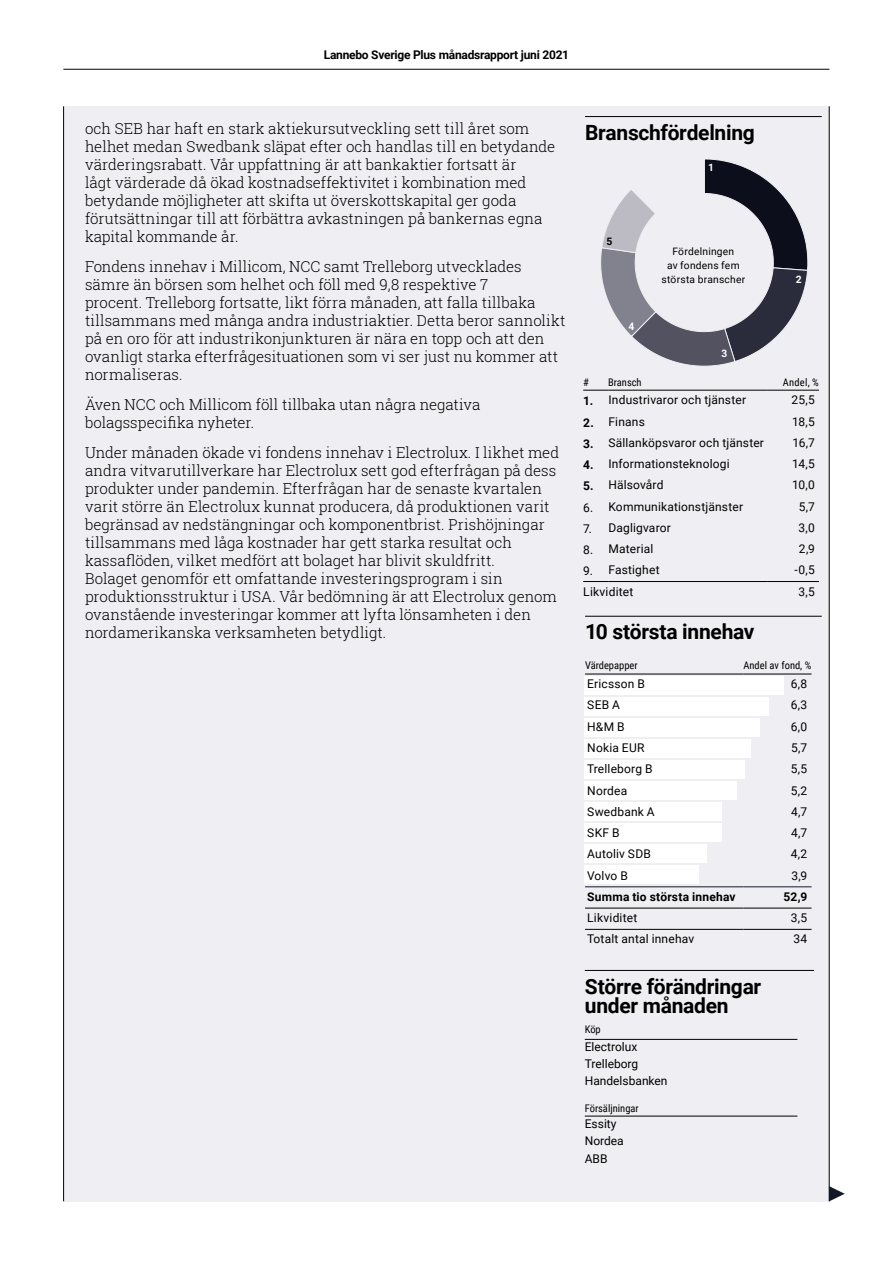
<style>
.page{position:relative;width:893px;height:1263px;background:#fff}
.page>*{position:absolute;margin:0;border:0;box-sizing:border-box;transform-origin:0 0}
.t1{font:700 21px/19.5px "Roboto";letter-spacing:-.015em;color:#000}
.t2{font:300 15px/18px "Roboto Slab";color:#000}
.t3{font:12px/21.3px "Roboto";letter-spacing:.015em;color:#000}
.t4{font:700 12px/21.3px "Roboto";letter-spacing:-.02em;color:#000;text-align:justify}
.t5{font:700 12px "Roboto";letter-spacing:.02em;color:#000}
.t6{font:10.5px "Roboto Condensed";color:#000}
.t7{font:10.2px/14.1px "Roboto";letter-spacing:.025em;color:#000;text-align:center}
.t8{font:700 10.2px "Roboto";color:#fff}
.t9{font:700 10.2px "Roboto";color:#000}
</style>
<div class="page">
<div style="left:64px;top:106px;width:765px;height:1095px;background:#efeef2"></div>
<svg style="left:830px;top:1186px;width:15px;height:15px"></svg>
<div style="left:584px;top:676px;width:199px;height:19px;background:#fff"></div>
<div style="left:584px;top:697px;width:185px;height:19px;background:#fff"></div>
<div style="left:584px;top:718px;width:176px;height:19px;background:#fff"></div>
<div style="left:584px;top:739px;width:167px;height:19px;background:#fff"></div>
<div style="left:584px;top:760px;width:161px;height:19px;background:#fff"></div>
<div style="left:584px;top:781px;width:153px;height:19px;background:#fff"></div>
<div style="left:584px;top:802px;width:138px;height:19px;background:#fff"></div>
<div style="left:584px;top:823px;width:138px;height:19px;background:#fff"></div>
<div style="left:584px;top:844px;width:123px;height:19px;background:#fff"></div>
<div style="left:584px;top:865px;width:114px;height:19px;background:#fff"></div>
<hr style="left:63px;top:106px;width:1px;height:1095px;background:#000">
<hr style="left:829px;top:106px;width:1px;height:1095px;background:#000">
<hr style="left:585px;top:116px;width:237px;height:1px;background:#000">
<hr style="left:585px;top:616px;width:237px;height:1px;background:#000">
<hr style="left:585px;top:886px;width:158px;height:1px;background:#131829">
<hr style="left:743px;top:886px;width:68px;height:1px;background:#131829">
<hr style="left:585px;top:674px;width:158px;height:1px;background:#000">
<hr style="left:743px;top:674px;width:68px;height:1px;background:#000">
<hr style="left:585px;top:908px;width:158px;height:1px;background:#000">
<hr style="left:743px;top:908px;width:68px;height:1px;background:#000">
<hr style="left:585px;top:929px;width:158px;height:1px;background:#000">
<hr style="left:743px;top:929px;width:68px;height:1px;background:#000">
<hr style="left:585px;top:970px;width:229px;height:1px;background:#000">
<hr style="left:585px;top:1039px;width:212px;height:1px;background:#000">
<hr style="left:585px;top:1116px;width:212px;height:1px;background:#000">
<svg style="left:583px;top:581px;width:25px;height:1px"></svg>
<hr style="left:608px;top:581px;width:160px;height:1px;background:#000">
<hr style="left:768px;top:581px;width:51px;height:1px;background:#000">
<hr style="left:608px;top:390px;width:160px;height:1px;background:#000">
<hr style="left:768px;top:390px;width:51px;height:1px;background:#000">
<svg style="left:583px;top:390px;width:25px;height:1px"></svg>
<hr style="left:63px;top:69px;width:766px;height:1px;background:#000">
<svg style="left:601px;top:159px;width:207px;height:207px"></svg>
<p class="t4" style="left:324px;top:43px;width:247px">Lannebo Sverige Plus månadsrapport juni 2021</p>
<p class="t2" style="left:85px;top:119px;width:472px">och SEB har haft en stark aktiekursutveckling sett till året som helhet medan Swedbank släpat efter och handlas till en betydande värderingsrabatt. Vår uppfattning är att bankaktier fortsatt är<br>lågt värderade då ökad kostnadseffektivitet i kombination med betydande möjligheter att skifta ut överskottskapital ger goda förutsättningar till att förbättra avkastningen på bankernas egna kapital kommande år.</p>
<p class="t2" style="left:85px;top:257px;width:482px">Fondens innehav i Millicom, NCC samt Trelleborg utvecklades sämre än börsen som helhet och föll med 9,8 respektive 7<br>procent. Trelleborg fortsatte, likt förra månaden, att falla tillbaka tillsammans med många andra industriaktier. Detta beror sannolikt på en oro för att industrikonjunkturen är nära en topp och att den ovanligt starka efterfrågesituationen som vi ser just nu kommer att normaliseras.</p>
<p class="t2" style="left:85px;top:395px;width:397px">Även NCC och Millicom föll tillbaka utan några negativa bolagsspecifika nyheter.</p>
<p class="t2" style="left:85px;top:443px;width:476px">Under månaden ökade vi fondens innehav i Electrolux. I likhet med andra vitvarutillverkare har Electrolux sett god efterfrågan på dess produkter under pandemin. Efterfrågan har de senaste kvartalen varit större än Electrolux kunnat producera, då produktionen varit begränsad av nedstängningar och komponentbrist. Prishöjningar tillsammans med låga kostnader har gett starka resultat och kassaflöden, vilket medfört att bolaget har blivit skuldfritt.<br>Bolaget genomför ett omfattande investeringsprogram i sin produktionsstruktur i USA. Vår bedömning är att Electrolux genom ovanstående investeringar kommer att lyfta lönsamheten i den nordamerikanska verksamheten betydligt.</p>
<h1 class="t1" style="left:585px;top:122px;width:171px">Branschfördelning</h1>
<p class="t9" style="left:607px;top:234px;width:7px">5</p>
<p class="t8" style="left:629px;top:319px;width:7px">4</p>
<p class="t8" style="left:708px;top:160px;width:7px">1</p>
<p class="t7" style="left:662px;top:244px;width:85px">Fördelningen<br>av fondens fem största branscher</p>
<p class="t8" style="left:796px;top:273px;width:7px">2</p>
<p class="t6" style="left:583px;top:374px;width:7px">#</p>
<p class="t6" style="left:608px;top:374px;width:35px">Bransch</p>
<p class="t6" style="left:783px;top:374px;width:38px">Andel, %</p>
<p class="t4" style="left:583px;top:390px;width:12px">1.<br>2.<br>3.<br>4.<br>5.</p>
<p class="t3" style="left:583px;top:496px;width:12px;text-align:justify">6.<br>7.<br>8.<br>9.</p>
<p class="t3" style="left:608px;top:389px;width:139px">Industrivaror och tjänster</p>
<p class="t3" style="left:792px;top:389px;width:25px">25,5</p>
<p class="t3" style="left:608px;top:410px;width:38px">Finans</p>
<p class="t3" style="left:792px;top:410px;width:24px">18,5</p>
<p class="t3" style="left:608px;top:431px;width:157px">Sällanköpsvaror och tjänster</p>
<p class="t3" style="left:792px;top:431px;width:24px">16,7</p>
<p class="t3" style="left:608px;top:453px;width:123px">Informationsteknologi</p>
<p class="t3" style="left:792px;top:453px;width:24px">14,5</p>
<p class="t3" style="left:608px;top:474px;width:57px">Hälsovård</p>
<p class="t3" style="left:792px;top:474px;width:24px">10,0</p>
<p class="t3" style="left:608px;top:495px;width:136px">Kommunikationstjänster</p>
<p class="t3" style="left:799px;top:495px;width:18px">5,7</p>
<p class="t3" style="left:608px;top:516px;width:64px">Dagligvaror</p>
<p class="t3" style="left:798px;top:516px;width:18px">3,0</p>
<p class="t3" style="left:608px;top:538px;width:46px">Material</p>
<p class="t3" style="left:799px;top:538px;width:18px">2,9</p>
<p class="t3" style="left:608px;top:559px;width:53px">Fastighet</p>
<p class="t3" style="left:795px;top:559px;width:22px">-0,5</p>
<p class="t3" style="left:583px;top:580px;width:52px">Likviditet</p>
<p class="t3" style="left:798px;top:580px;width:18px">3,5</p>
<h1 class="t1" style="left:585px;top:621px;width:171px">10 största innehav</h1>
<p class="t6" style="left:585px;top:658px;width:54px">Värdepapper</p>
<p class="t6" style="left:743px;top:658px;width:69px">Andel av fond, %</p>
<p class="t3" style="left:587px;top:673px;width:59px">Ericsson B</p>
<p class="t3" style="left:791px;top:673px;width:18px">6,8</p>
<p class="t3" style="left:587px;top:694px;width:34px">SEB A</p>
<p class="t3" style="left:791px;top:694px;width:18px">6,3</p>
<p class="t3" style="left:587px;top:715px;width:39px">H&amp;M B</p>
<p class="t3" style="left:791px;top:715px;width:18px">6,0</p>
<p class="t3" style="left:587px;top:737px;width:59px">Nokia EUR</p>
<p class="t3" style="left:791px;top:737px;width:18px">5,7</p>
<p class="t3" style="left:587px;top:758px;width:67px">Trelleborg B</p>
<p class="t3" style="left:791px;top:758px;width:18px">5,5</p>
<p class="t3" style="left:587px;top:779px;width:42px">Nordea</p>
<p class="t3" style="left:791px;top:779px;width:18px">5,2</p>
<p class="t3" style="left:587px;top:800px;width:69px">Swedbank A</p>
<p class="t3" style="left:791px;top:800px;width:18px">4,7</p>
<p class="t3" style="left:587px;top:822px;width:34px">SKF B</p>
<p class="t3" style="left:791px;top:822px;width:18px">4,7</p>
<p class="t3" style="left:587px;top:843px;width:65px">Autoliv SDB</p>
<p class="t3" style="left:791px;top:843px;width:18px">4,2</p>
<p class="t3" style="left:587px;top:864px;width:42px">Volvo B</p>
<p class="t3" style="left:791px;top:864px;width:17px">3,9</p>
<p class="t5" style="left:587px;top:888px;width:150px">Summa tio största innehav</p>
<p class="t4" style="left:783px;top:885px;width:25px">52,9</p>
<p class="t3" style="left:587px;top:907px;width:52px">Likviditet</p>
<p class="t3" style="left:791px;top:907px;width:18px">3,5</p>
<p class="t3" style="left:587px;top:928px;width:108px">Totalt antal innehav</p>
<p class="t3" style="left:793px;top:928px;width:15px">34</p>
<h1 class="t1" style="left:585px;top:976px;width:178px">Större förändringar under månaden</h1>
<p class="t6" style="left:585px;top:1022px;width:18px">Köp</p>
<p class="t3" style="left:585px;top:1038px;width:84px;line-height:17px">Electrolux<br>Trelleborg<br>Handelsbanken</p>
<p class="t6" style="left:585px;top:1101px;width:55px">Försäljningar</p>
<p class="t3" style="left:585px;top:1115px;width:41px;line-height:17.1px">Essity<br>Nordea<br>ABB</p>
</div>
